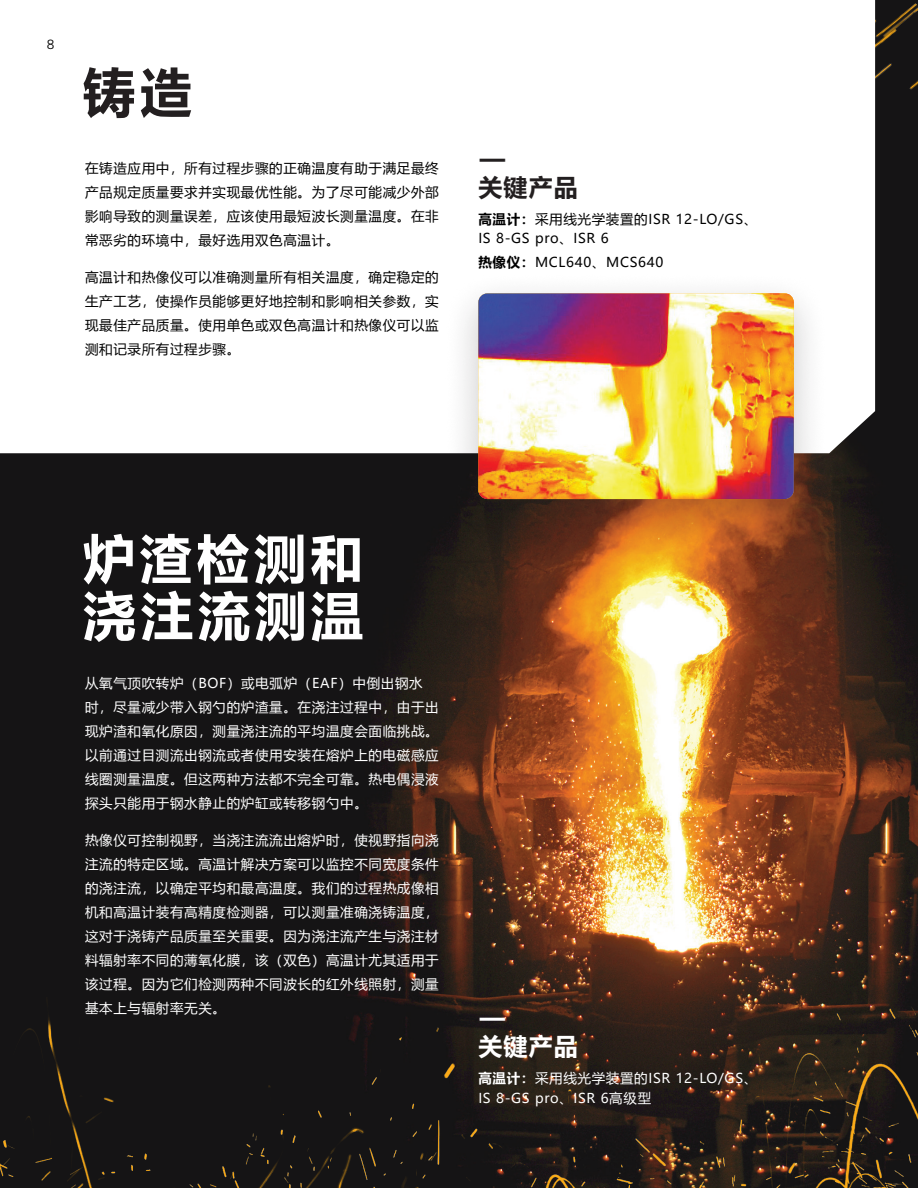
<style>
.page{position:relative;width:918px;height:1188px;background:#fff}
.page>*{position:absolute;margin:0;border:0;box-sizing:border-box;transform-origin:0 0}
.t1{font:700 52.5px "Microsoft Ya Hei";letter-spacing:.08em;color:#fff}
.t2{font:700 52.5px "Microsoft Ya Hei";color:#231f20}
.H1_Header_small{font:700 25.5px "Messina Sans";color:#231f20}
.H1_Header_small-2{font:700 25.5px "Messina Sans";color:#fff}
.CH_H1_Header_small{font:700 24px "Microsoft Ya Hei";color:#231f20}
.CH_H1_Header_small-2{font:700 24px "Microsoft Ya Hei";color:#fff}
.CH_Paragraph_Style{font:13.5px/24px "Microsoft Ya Hei";letter-spacing:.05em;color:#fff}
.CH_Paragraph_Style-2{font:13.5px/24px "Microsoft Ya Hei";letter-spacing:.05em;color:#000;text-align:justify}
.Paragraph_Text{font:13.5px "Messina Sans";color:#000}
.s1{font-weight:700}
</style>
<div class="page">
<img style="left:0;top:199px;width:918px;height:731px">
<img style="left:875px;top:0;width:43px;height:199px">
<svg style="left:0;top:199px;width:875px;height:254px"></svg>
<div style="left:442px;top:271px;width:388px;height:278px;background:#231f20;opacity:.25"></div>
<img style="left:478px;top:293px;width:316px;height:206px">
<img style="left:0;top:930px;width:918px;height:258px">
<p class="Paragraph_Text" style="left:47px;top:36px;width:9px">8</p>
<p class="t2" style="left:83px;top:56px;width:111px">铸造</p>
<p class="CH_Paragraph_Style-2" style="left:85px;top:156px;width:355px">在铸造应用中，所有过程步骤的正确温度有助于满足最终产品规定质量要求并实现最优性能。为了尽可能减少外部影响导致的测量误差，应该使用最短波长测量温度。在非常恶劣的环境中，最好选用双色高温计。</p>
<p class="CH_Paragraph_Style-2" style="left:85px;top:265px;width:355px">高温计和热像仪可以准确测量所有相关温度，确定稳定的生产工艺，使操作员能够更好地控制和影响相关参数，实现最佳产品质量。使用单色或双色高温计和热像仪可以监测和记录所有过程步骤。</p>
<p class="H1_Header_small" style="left:478px;top:140px;width:30px">—</p>
<p class="CH_H1_Header_small" style="left:478px;top:170px;width:101px">关键产品</p>
<p class="CH_Paragraph_Style-2" style="left:478px;top:209px;width:280px;line-height:19.5px"><span class="s1">高温计：</span>采用线光学装置的ISR 12-LO/GS、<br>IS 8-GS pro、ISR 6</p>
<p class="CH_Paragraph_Style-2" style="left:478px;top:250px;width:186px"><span class="s1">热像仪：</span>MCL640、MCS640</p>
<p class="t1" style="left:83px;top:522px;width:282px">炉渣检测和</p>
<p class="t1" style="left:83px;top:579px;width:282px">浇注流测温</p>
<p class="CH_Paragraph_Style" style="left:85px;top:671px;width:355px">从氧气顶吹转炉（BOF）或电弧炉（EAF）中倒出钢水时，尽量减少带入钢勺的炉渣量。在浇注过程中，由于出现炉渣和氧化原因，测量浇注流的平均温度会面临挑战。以前通过目测流出钢流或者使用安装在熔炉上的电磁感应线圈测量温度。但这两种方法都不完全可靠。热电偶浸液探头只能用于钢水静止的炉缸或转移钢勺中。</p>
<p class="CH_Paragraph_Style" style="left:85px;top:827px;width:355px;text-align:justify">热像仪可控制视野，当浇注流流出熔炉时，使视野指向浇注流的特定区域。高温计解决方案可以监控不同宽度条件的浇注流，以确定平均和最高温度。我们的过程热成像相机和高温计装有高精度检测器，可以测量准确浇铸温度，这对于浇铸产品质量至关重要。因为浇注流产生与浇注材料辐射率不同的薄氧化膜，该（双色）高温计尤其适用于该过程。因为它们检测两种不同波长的红外线照射，测量基本上与辐射率无关。</p>
<p class="H1_Header_small-2" style="left:478px;top:999px;width:30px">—</p>
<p class="CH_H1_Header_small-2" style="left:478px;top:1030px;width:101px">关键产品</p>
<p class="CH_Paragraph_Style" style="left:478px;top:1068px;width:280px;line-height:19.5px"><span class="s1">高温计：</span>采用线光学装置的ISR 12-LO/GS、<br>IS 8-GS pro、ISR 6高级型</p>
</div>
